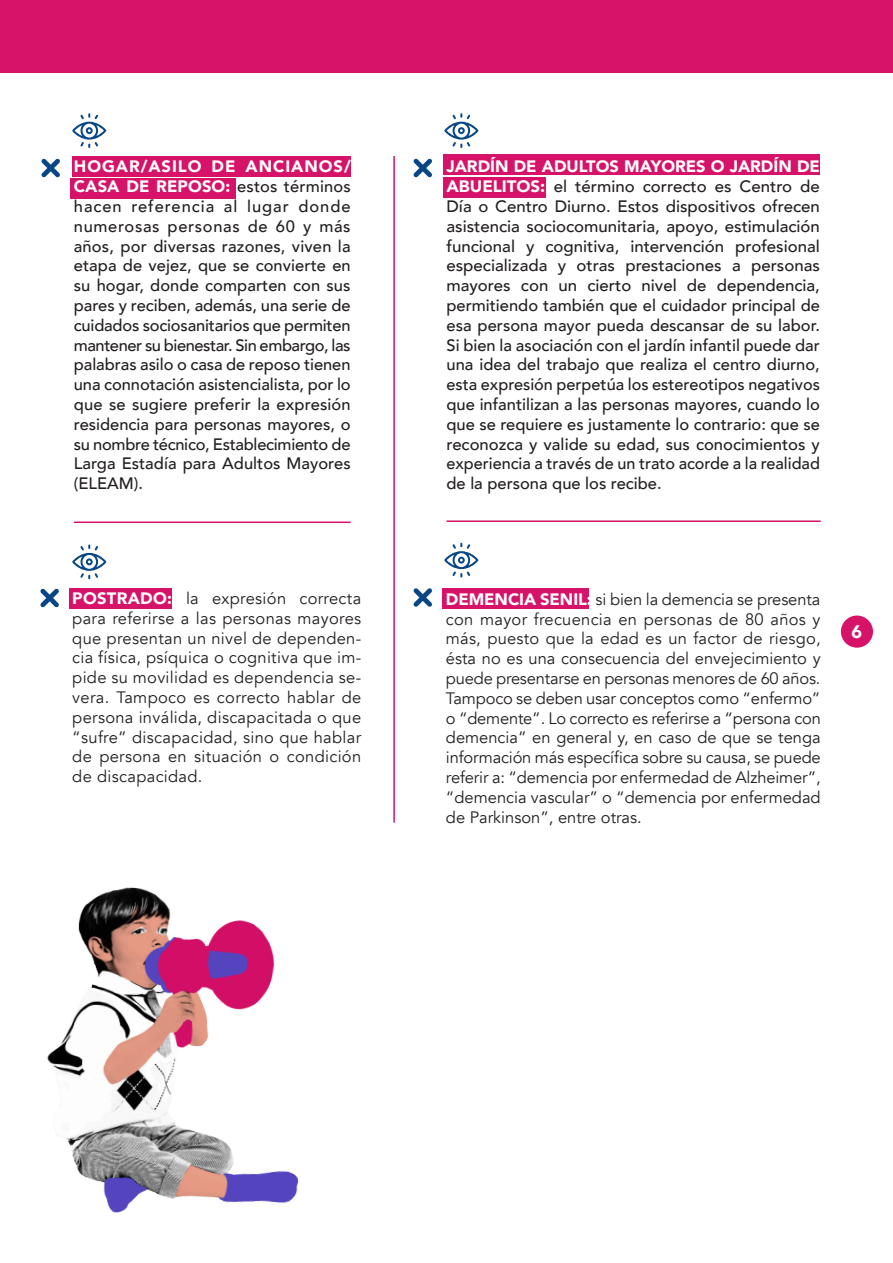
<style>
.page{position:relative;width:893px;height:1263px;background:#fff}
.page>*{position:absolute;margin:0;border:0;box-sizing:border-box;transform-origin:0 0}
.t1{font:900 18px "Avenir";color:#fff}
.t2{font:500 16.5px/19.8px "Avenir";color:#231f20;text-align:justify}
.t3{font:16.5px/19.8px "Avenir";letter-spacing:.02em;color:#231f20;text-align:justify}
.s1{font-weight:900;color:#fff}
</style>
<div class="page">
<div style="left:841px;top:615px;width:32px;height:33px;background:#d71269;border-radius:50%"></div>
<div style="left:71px;top:179px;width:165px;height:20px;background:#d71269"></div>
<div style="left:72px;top:156px;width:279px;height:20px;background:#d71269"></div>
<div style="left:0;top:0;width:893px;height:72px;background:#d71269"></div>
<div style="left:443px;top:177px;width:103px;height:20px;background:#d71269"></div>
<div style="left:443px;top:155px;width:377px;height:20px;background:#d71269"></div>
<div style="left:69px;top:588px;width:103px;height:21px;background:#d71269"></div>
<hr style="left:446px;top:520px;width:375px;height:2px;background:#d71269">
<hr style="left:393px;top:156px;width:2px;height:666px;background:#d71269">
<div style="left:442px;top:589px;width:147px;height:20px;background:#d71269"></div>
<svg style="left:72px;top:113px;width:34px;height:35px"></svg>
<svg style="left:41px;top:159px;width:19px;height:18px"></svg>
<svg style="left:444px;top:113px;width:34px;height:35px"></svg>
<svg style="left:413px;top:159px;width:19px;height:18px"></svg>
<svg style="left:444px;top:543px;width:34px;height:34px"></svg>
<svg style="left:413px;top:588px;width:19px;height:19px"></svg>
<svg style="left:72px;top:544px;width:34px;height:35px"></svg>
<svg style="left:40px;top:588px;width:19px;height:19px"></svg>
<hr style="left:74px;top:521px;width:277px;height:2px;background:#d71269">
<img style="left:47px;top:887px;width:252px;height:326px">
<p class="t2" style="left:74px;top:156px;width:278px"><span class="s1">HOGAR/ASILO DE ANCIANOS/ CASA DE REPOSO:</span> estos términos hacen referencia al lugar donde numerosas personas de 60 y más años, por diversas razones, viven la etapa de vejez, que se convierte en su hogar, donde comparten con sus pares y reciben, además, una serie de cuidados sociosanitarios que permiten mantener su bienestar. Sin embargo, las palabras asilo o casa de reposo tienen una connotación asistencialista, por lo que se sugiere preferir la expresión residencia para personas mayores, o su nombre técnico, Establecimiento de Larga Estadía para Adultos Mayores (ELEAM).</p>
<p class="t2" style="left:446px;top:156px;width:375px"><span class="s1">JARDÍN DE ADULTOS MAYORES O JARDÍN DE ABUELITOS:</span> el término correcto es Centro de Día o Centro Diurno. Estos dispositivos ofrecen asistencia sociocomunitaria, apoyo, estimulación funcional y cognitiva, intervención profesional especializada y otras prestaciones a personas mayores con un cierto nivel de dependencia, permitiendo también que el cuidador principal de esa persona mayor pueda descansar de su labor.<br>Si bien la asociación con el jardín infantil puede dar una idea del trabajo que realiza el centro diurno, esta expresión perpetúa los estereotipos negativos que infantilizan a las personas mayores, cuando lo que se requiere es justamente lo contrario: que se reconozca y valide su edad, sus conocimientos y experiencia a través de un trato acorde a la realidad de la persona que los recibe.</p>
<p class="t3" style="left:72px;top:589px;width:290px"><span class="s1">POSTRADO:</span> la expresión correcta para referirse a las personas mayores que presentan un nivel de dependen&shy;cia física, psíquica o cognitiva que im&shy;pide su movilidad es dependencia se&shy;vera. Tampoco es correcto hablar de persona inválida, discapacitada o que “sufre” discapacidad, sino que hablar de persona en situación o condición de discapacidad.</p>
<p class="t3" style="left:446px;top:589px;width:376px"><span class="s1">DEMENCIA SENIL:</span> si bien la demencia se presenta con mayor frecuencia en personas de 80 años y más, puesto que la edad es un factor de riesgo, ésta no es una consecuencia del envejecimiento y puede presentarse en personas menores de 60 años.<br>Tampoco se deben usar conceptos como “enfermo” o “demente”. Lo correcto es referirse a “persona con demencia” en general y, en caso de que se tenga información más específica sobre su causa, se puede referir a: “demencia por enfermedad de Alzheimer”, “demencia vascular” o “demencia por enfermedad de Parkinson”, entre otras.</p>
<p class="t1" style="left:851px;top:616px;width:12px">6</p>
</div>
